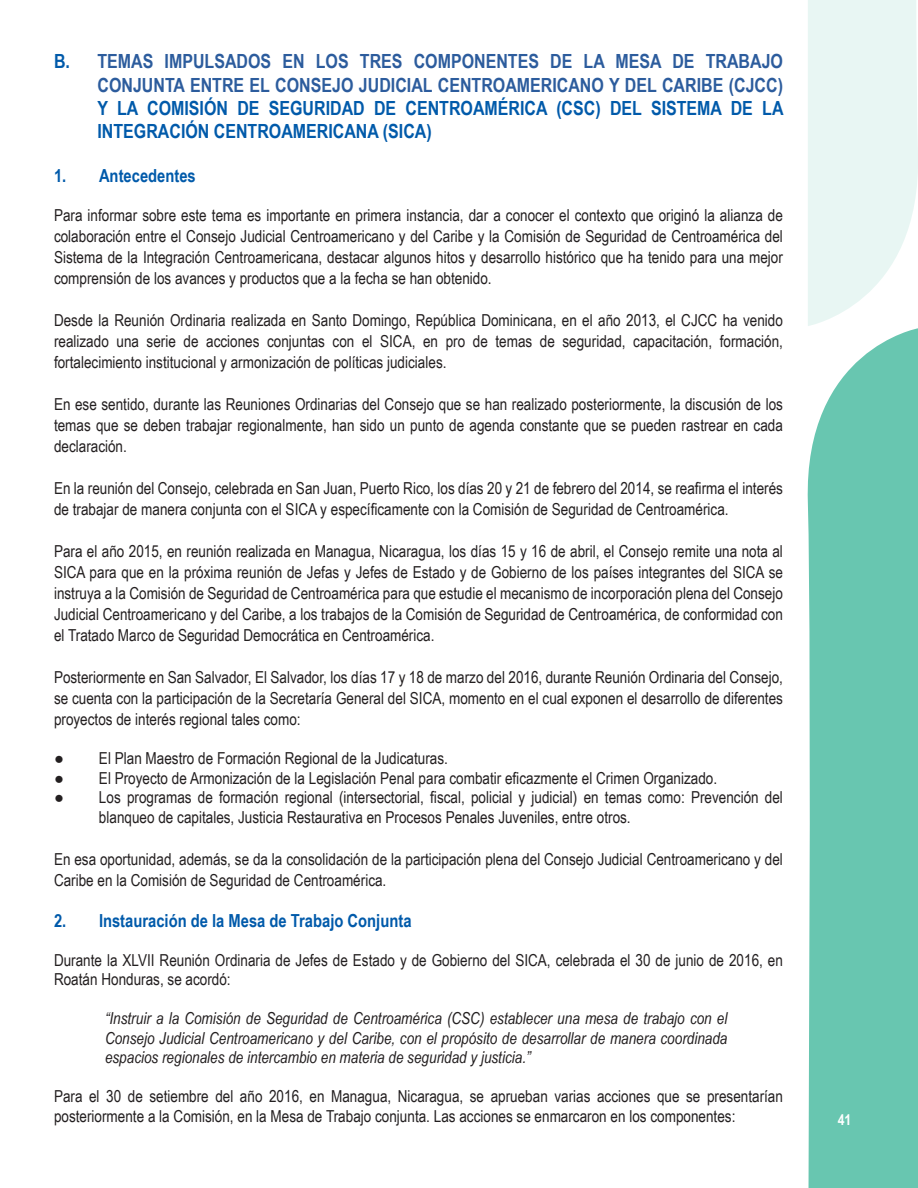
<style>
.page{position:relative;width:918px;height:1188px;background:#fff}
.page>*{position:absolute;margin:0;border:0;box-sizing:border-box;transform-origin:0 0}
.t1{font:700 19.5px/23.4px "Arial Narrow";color:#2c5c9d;text-align:right}
.t2{font:700 19.5px/23.4px "Arial Narrow";color:#015aaa}
.t3{font:700 18px "Arial Narrow";color:#015aaa}
.t4{font:16.5px/21px "Arial Narrow";color:#231f20;text-align:justify}
.t5{font:italic 16.5px/19.5px "Arial Narrow";color:#231f20;text-align:justify}
.t6{font:700 15px "Arial Narrow";color:#fff}
.s1{color:#015aaa}
</style>
<div class="page">
<div style="left:807px;top:328px;width:111px;height:860px;background:#68c6b0"></div>
<svg style="left:808px;top:0;width:110px;height:326px;background:#eaf7f4"></svg>
<p class="t1" style="left:54px;top:49px;width:731px"><span class="s1">B.</span> TEMAS IMPULSADOS EN LOS TRES COMPONENTES DE LA MESA DE TRABAJO<br>CONJUNTA ENTRE EL CONSEJO JUDICIAL CENTROAMERICANO Y DEL CARIBE (CJCC)</p>
<p class="t2" style="left:98px;top:95px;width:688px">Y LA COMISIÓN DE SEGURIDAD DE CENTROAMÉRICA (CSC) DEL SISTEMA DE LA<br>INTEGRACIÓN CENTROAMERICANA (SICA)</p>
<p class="t3" style="left:54px;top:162px;width:143px">1. Antecedentes</p>
<p class="t4" style="left:54px;top:204px;width:730px">Para informar sobre este tema es importante en primera instancia, dar a conocer el contexto que originó la alianza de colaboración entre el Consejo Judicial Centroamericano y del Caribe y la Comisión de Seguridad de Centroamérica del Sistema de la Integración Centroamericana, destacar algunos hitos y desarrollo histórico que ha tenido para una mejor comprensión de los avances y productos que a la fecha se han obtenido.</p>
<p class="t4" style="left:54px;top:309px;width:730px">Desde la Reunión Ordinaria realizada en Santo Domingo, República Dominicana, en el año 2013, el CJCC ha venido realizado una serie de acciones conjuntas con el SICA, en pro de temas de seguridad, capacitación, formación, fortalecimiento institucional y armonización de políticas judiciales.</p>
<p class="t4" style="left:54px;top:393px;width:730px">En ese sentido, durante las Reuniones Ordinarias del Consejo que se han realizado posteriormente, la discusión de los temas que se deben trabajar regionalmente, han sido un punto de agenda constante que se pueden rastrear en cada declaración.</p>
<p class="t4" style="left:54px;top:477px;width:730px">En la reunión del Consejo, celebrada en San Juan, Puerto Rico, los días 20 y 21 de febrero del 2014, se reafirma el interés de trabajar de manera conjunta con el SICA y específicamente con la Comisión de Seguridad de Centroamérica.</p>
<p class="t4" style="left:54px;top:540px;width:730px">Para el año 2015, en reunión realizada en Managua, Nicaragua, los días 15 y 16 de abril, el Consejo remite una nota al SICA para que en la próxima reunión de Jefas y Jefes de Estado y de Gobierno de los países integrantes del SICA se instruya a la Comisión de Seguridad de Centroamérica para que estudie el mecanismo de incorporación plena del Consejo Judicial Centroamericano y del Caribe, a los trabajos de la Comisión de Seguridad de Centroamérica, de conformidad con el Tratado Marco de Seguridad Democrática en Centroamérica.</p>
<p class="t4" style="left:54px;top:666px;width:730px">Posteriormente en San Salvador, El Salvador, los días 17 y 18 de marzo del 2016, durante Reunión Ordinaria del Consejo, se cuenta con la participación de la Secretaría General del SICA, momento en el cual exponen el desarrollo de diferentes proyectos de interés regional tales como:</p>
<p class="t4" style="left:54px;top:747px;width:395px">● El Plan Maestro de Formación Regional de la Judicaturas.</p>
<p class="t4" style="left:54px;top:767px;width:665px">● El Proyecto de Armonización de la Legislación Penal para combatir eficazmente el Crimen Organizado.</p>
<p class="t4" style="left:99px;top:787px;width:685px;line-height:19.5px;text-indent:-45px">● Los programas de formación regional (intersectorial, fiscal, policial y judicial) en temas como: Prevención del blanqueo de capitales, Justicia Restaurativa en Procesos Penales Juveniles, entre otros.</p>
<p class="t4" style="left:54px;top:848px;width:730px">En esa oportunidad, además, se da la consolidación de la participación plena del Consejo Judicial Centroamericano y del<br>Caribe en la Comisión de Seguridad de Centroamérica.</p>
<p class="t3" style="left:54px;top:907px;width:359px">2. Instauración de la Mesa de Trabajo Conjunta</p>
<p class="t4" style="left:54px;top:950px;width:730px;line-height:19.5px">Durante la XLVII Reunión Ordinaria de Jefes de Estado y de Gobierno del SICA, celebrada el 30 de junio de 2016, en<br>Roatán Honduras, se acordó:</p>
<p class="t5" style="left:105px;top:1009px;width:624px">“Instruir a la Comisión de Seguridad de Centroamérica (CSC) establecer una mesa de trabajo con el Consejo Judicial Centroamericano y del Caribe, con el propósito de desarrollar de manera coordinada espacios regionales de intercambio en materia de seguridad y justicia.”</p>
<p class="t4" style="left:54px;top:1086px;width:730px;line-height:19.5px">Para el 30 de setiembre del año 2016, en Managua, Nicaragua, se aprueban varias acciones que se presentarían posteriormente a la Comisión, en la Mesa de Trabajo conjunta. Las acciones se enmarcaron en los componentes:</p>
<p class="t6" style="left:838px;top:1109px;width:15px">41</p>
</div>
